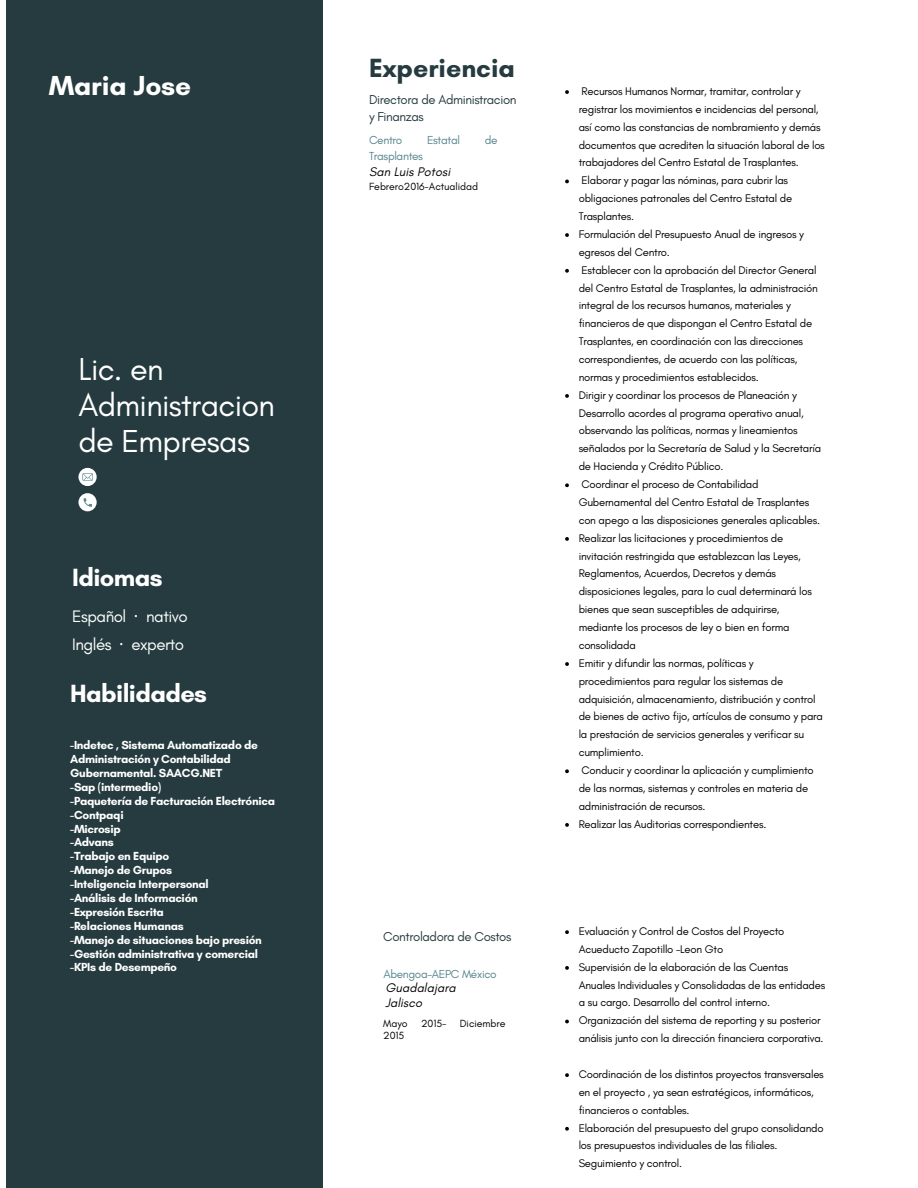
<style>
.page{position:relative;width:918px;height:1188px;background:#fff}
.page>*{position:absolute;margin:0;border:0;box-sizing:border-box;transform-origin:0 0}
.t1{font:32.4px/35.8px "Glacial Indifference";letter-spacing:-.02em;color:#fff}
.t2{font:700 28.05px "Glacial Indifference";letter-spacing:-.005em;color:#fff}
.t3{font:700 26.85px "Glacial Indifference";color:#253b3f}
.t4{font:700 25.35px "Glacial Indifference";letter-spacing:-.025em;color:#fff}
.t5{font:16.95px/27.9px "Glacial Indifference";letter-spacing:-.03em;color:#fff}
.t6{font:13.2px/17.5px "Glacial Indifference";letter-spacing:-.03em;color:#253b3f}
.t7{font:italic 12.75px/14.9px "Glacial Indifference";letter-spacing:.005em;color:#000}
.t8{font:700 11.85px/14px "Glacial Indifference";letter-spacing:-.025em;color:#fff}
.t9{font:11.85px "Glacial Indifference";letter-spacing:-.03em;color:#56858d}
.t10{font:11.25px/17.9px "Glacial Indifference";letter-spacing:-.02em;color:#000}
.t11{font:10.65px "Glacial Indifference";letter-spacing:-.005em;color:#000}
.s1{font-family:"Noto Sans"}
</style>
<div class="page">
<div style="left:6px;top:0;width:317px;height:1188px;background:#253b3f"></div>
<div style="left:78px;top:493px;width:19px;height:18px;background:#fff;border-radius:50%"></div>
<svg style="left:84px;top:498px;width:8px;height:9px"></svg>
<div style="left:78px;top:468px;width:19px;height:18px;background:#fff;border-radius:50%"></div>
<svg style="left:82px;top:473px;width:11px;height:8px"></svg>
<svg style="left:565px;top:90px;width:4px;height:4px"></svg>
<svg style="left:565px;top:180px;width:4px;height:3px"></svg>
<svg style="left:565px;top:233px;width:4px;height:4px"></svg>
<svg style="left:565px;top:269px;width:4px;height:4px"></svg>
<svg style="left:565px;top:394px;width:4px;height:4px"></svg>
<svg style="left:565px;top:483px;width:4px;height:4px"></svg>
<svg style="left:565px;top:537px;width:4px;height:4px"></svg>
<svg style="left:565px;top:662px;width:4px;height:4px"></svg>
<svg style="left:565px;top:769px;width:4px;height:4px"></svg>
<svg style="left:565px;top:823px;width:4px;height:4px"></svg>
<svg style="left:565px;top:930px;width:4px;height:4px"></svg>
<svg style="left:565px;top:966px;width:4px;height:4px"></svg>
<svg style="left:565px;top:1020px;width:4px;height:3px"></svg>
<svg style="left:565px;top:1073px;width:4px;height:4px"></svg>
<svg style="left:565px;top:1127px;width:4px;height:4px"></svg>
<h2 class="t2" style="left:49px;top:68px;width:144px">Maria Jose</h2>
<h1 class="t1" style="left:78px;top:351px;width:198px">Lic. en<br>Administracion de Empresas</h1>
<h3 class="t4" style="left:72px;top:561px;width:92px">Idiomas</h3>
<h3 class="t5" style="left:72px;top:602px;width:117px">Español <span class="s1">·</span> nativo<br>Inglés <span class="s1">·</span> experto</h3>
<h3 class="t4" style="left:70px;top:678px;width:138px">Habilidades</h3>
<p class="t8" style="left:70px;top:738px;width:206px">-Indetec , Sistema Automatizado de<br>Administración y Contabilidad<br>Gubernamental. SAACG.NET<br>-Sap (intermedio)<br>-Paquetería de Facturación Electrónica -Contpaqi<br>-Microsip<br>-Advans<br>-Trabajo en Equipo<br>-Manejo de Grupos<br>-Inteligencia Interpersonal<br>-Análisis de Información<br>-Expresión Escrita<br>-Relaciones Humanas<br>-Manejo de situaciones bajo presión -Gestión administrativa y comercial -KPIs de Desempeño</p>
<h3 class="t3" style="left:369px;top:51px;width:148px">Experiencia</h3>
<p class="t6" style="left:369px;top:90px;width:149px">Directora de Administracion y Finanzas</p>
<p class="t9" style="left:369px;top:133px;width:35px">Centro</p>
<p class="t9" style="left:427px;top:133px;width:35px">Estatal</p>
<p class="t9" style="left:485px;top:133px;width:14px">de</p>
<p class="t9" style="left:369px;top:148px;width:55px">Trasplantes</p>
<p class="t7" style="left:369px;top:165px;width:83px">San Luis Potosi</p>
<p class="t11" style="left:369px;top:180px;width:111px">Febrero2016-Actualidad</p>
<p class="t6" style="left:383px;top:928px;width:130px">Controladora de Costos</p>
<p class="t9" style="left:383px;top:967px;width:115px">Abengoa-AEPC México</p>
<p class="t7" style="left:385px;top:980px;width:72px">Guadalajara<br>Jalisco</p>
<p class="t11" style="left:383px;top:1017px;width:26px">Mayo</p>
<p class="t11" style="left:421px;top:1017px;width:27px">2015-</p>
<p class="t11" style="left:460px;top:1017px;width:47px">Diciembre</p>
<p class="t11" style="left:383px;top:1029px;width:23px">2015</p>
<p class="t10" style="left:579px;top:82px;width:248px">Recursos Humanos Normar, tramitar, controlar y registrar los movimientos e incidencias del personal, así como las constancias de nombramiento y demás documentos que acrediten la situación laboral de los trabajadores del Centro Estatal de Trasplantes.<br>Elaborar y pagar las nóminas, para cubrir las obligaciones patronales del Centro Estatal de Trasplantes.<br>Formulación del Presupuesto Anual de ingresos y egresos del Centro.<br>Establecer con la aprobación del Director General del Centro Estatal de Trasplantes, la administración integral de los recursos humanos, materiales y financieros de que dispongan el Centro Estatal de Trasplantes, en coordinación con las direcciones correspondientes, de acuerdo con las políticas, normas y procedimientos establecidos.<br>Dirigir y coordinar los procesos de Planeación y Desarrollo acordes al programa operativo anual, observando las políticas, normas y lineamientos señalados por la Secretaría de Salud y la Secretaría de Hacienda y Crédito Público.<br>Coordinar el proceso de Contabilidad Gubernamental del Centro Estatal de Trasplantes con apego a las disposiciones generales aplicables.<br>Realizar las licitaciones y procedimientos de invitación restringida que establezcan las Leyes, Reglamentos, Acuerdos, Decretos y demás disposiciones legales, para lo cual determinará los bienes que sean susceptibles de adquirirse, mediante los procesos de ley o bien en forma consolidada<br>Emitir y difundir las normas, políticas y procedimientos para regular los sistemas de adquisición, almacenamiento, distribución y control de bienes de activo fijo, artículos de consumo y para la prestación de servicios generales y verificar su cumplimiento.<br>Conducir y coordinar la aplicación y cumplimiento de las normas, sistemas y controles en materia de administración de recursos.<br>Realizar las Auditorias correspondientes.</p>
<p class="t10" style="left:579px;top:922px;width:248px">Evaluación y Control de Costos del Proyecto Acueducto Zapotillo –Leon Gto<br>Supervisión de la elaboración de las Cuentas Anuales Individuales y Consolidadas de las entidades a su cargo. Desarrollo del control interno.<br>Organización del sistema de reporting y su posterior análisis junto con la dirección financiera corporativa.</p>
<p class="t10" style="left:579px;top:1065px;width:247px">Coordinación de los distintos proyectos transversales en el proyecto , ya sean estratégicos, informáticos, financieros o contables.<br>Elaboración del presupuesto del grupo consolidando los presupuestos individuales de las filiales.<br>Seguimiento y control.</p>
</div>
